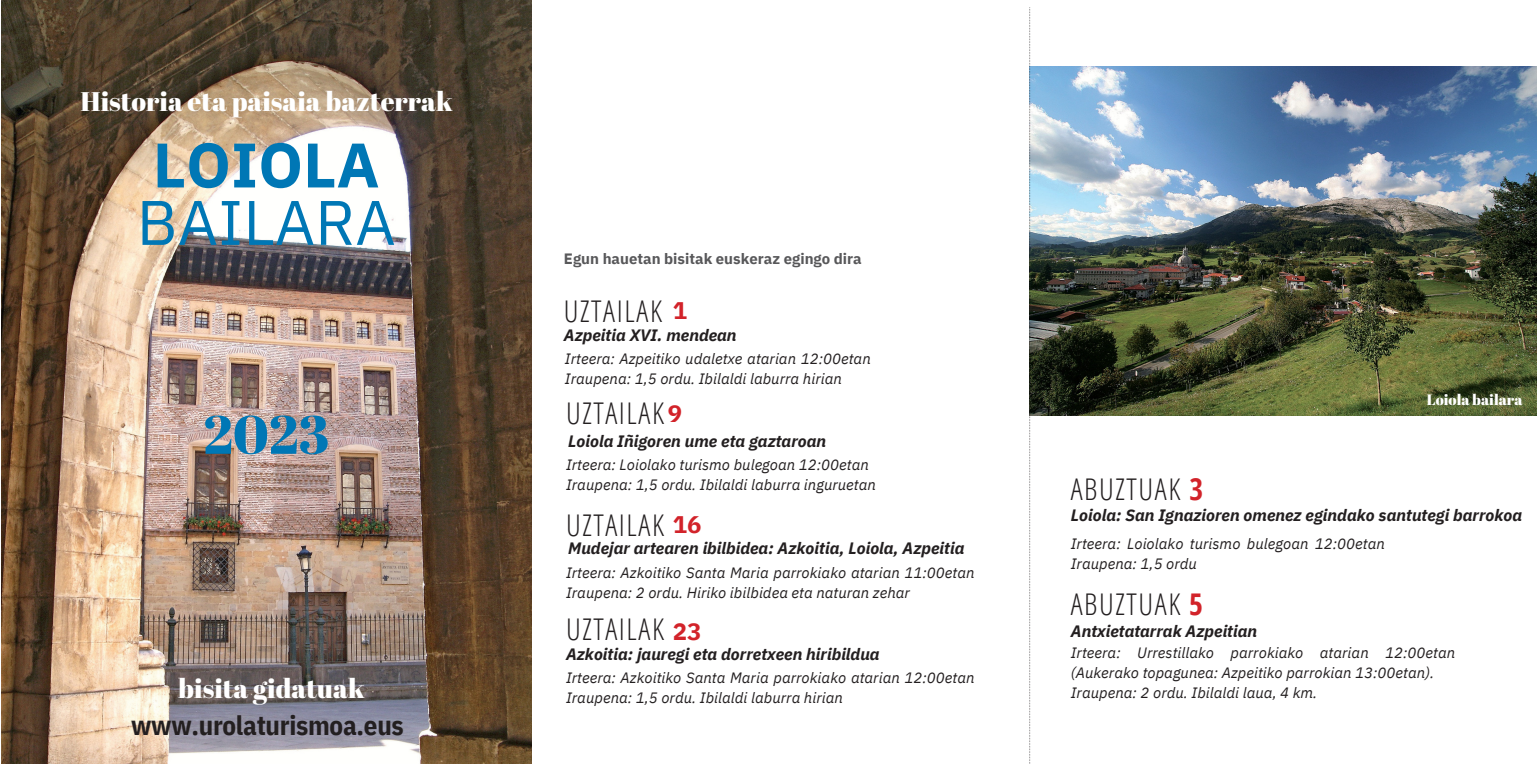
<style>
.page{position:relative;width:1537px;height:764px;background:#fff}
.page>*{position:absolute;margin:0;border:0;box-sizing:border-box;transform-origin:0 0}
.t1{font:62.85px/57.4px "IBM Plex Sans";color:#0077b5}
.t2{font:53.85px "Abril Fatface";color:#0077b5}
.t3{font:300 29.85px "Open Sans Condensed";letter-spacing:.055em;color:#231f20}
.t4{font:26.85px "Abril Fatface";color:#fff}
.t5{font:700 26.85px "IBM Plex Sans Cond";letter-spacing:-.01em;color:#231f20}
.t6{font:700 23.85px "IBM Plex Sans";color:#d2232a}
.t7{font:italic 700 16.5px "IBM Plex Sans";color:#231f20}
.t8{font:italic 15px/20.2px "IBM Plex Sans";color:#231f20}
.t9{font:700 15px "IBM Plex Sans";color:#58585a}
.t10{font:15px "Abril Fatface";color:#fff}
.s1{font-weight:700}
.s2{font-weight:700;color:#d2232a}
</style>
<div class="page">
<img style="left:1030px;top:67px;width:507px;height:348px">
<img style="left:1px;top:0;width:530px;height:763px">
<svg style="left:1029px;top:7px;width:1px;height:90px"></svg>
<p class="t4" style="left:81px;top:82px;width:374px">Historia eta paisaia bazterrak</p>
<p class="t1" style="left:137px;top:135px;width:260px"><span class="s1">LOIOLA<br></span>BAILARA</p>
<p class="t2" style="left:203px;top:397px;width:128px">2023</p>
<p class="t4" style="left:178px;top:669px;width:188px">bisita gidatuak</p>
<p class="t5" style="left:131px;top:707px;width:274px">www.urolaturismoa.eus</p>
<p class="t9" style="left:564px;top:249px;width:299px">Egun hauetan bisitak euskeraz egingo dira</p>
<p class="t3" style="left:564px;top:290px;width:100px">UZTAILAK</p>
<p class="t6" style="left:673px;top:294px;width:16px">1</p>
<p class="t7" style="left:564px;top:324px;width:174px">Azpeitia XVI. mendean</p>
<p class="t8" style="left:565px;top:348px;width:307px">Irteera: Azpeitiko udaletxe atarian 12:00etan<br>Iraupena: 1,5 ordu. Ibilaldi laburra hirian</p>
<p class="t3" style="left:566px;top:392px;width:100px">UZTAILAK</p>
<p class="t6" style="left:668px;top:397px;width:16px">9</p>
<p class="t7" style="left:568px;top:430px;width:259px">Loiola Iñigoren ume eta gaztaroan</p>
<p class="t8" style="left:566px;top:454px;width:304px">Irteera: Loiolako turismo bulegoan 12:00etan</p>
<p class="t8" style="left:566px;top:474px;width:311px">Iraupena: 1,5 ordu. Ibilaldi laburra inguruetan</p>
<p class="t3" style="left:566px;top:504px;width:100px">UZTAILAK</p>
<p class="t6" style="left:673px;top:508px;width:30px">16</p>
<p class="t7" style="left:568px;top:537px;width:398px">Mudejar artearen ibilbidea: Azkoitia, Loiola, Azpeitia</p>
<p class="t8" style="left:566px;top:562px;width:410px">Irteera: Azkoitiko Santa Maria parrokiako atarian 11:00etan<br>Iraupena: 2 ordu. Hiriko ibilbidea eta naturan zehar</p>
<p class="t3" style="left:566px;top:608px;width:100px">UZTAILAK</p>
<p class="t6" style="left:673px;top:616px;width:30px">23</p>
<p class="t7" style="left:566px;top:642px;width:315px">Azkoitia: jauregi eta dorretxeen hiribildua</p>
<p class="t8" style="left:566px;top:667px;width:410px">Irteera: Azkoitiko Santa Maria parrokiako atarian 12:00etan<br>Iraupena: 1,5 ordu. Ibilaldi laburra hirian</p>
<p class="t3" style="left:1071px;top:468px;width:134px">ABUZTUAK <span class="s2">3</span></p>
<p class="t10" style="left:1427px;top:389px;width:97px">Loiola bailara</p>
<p class="t7" style="left:1071px;top:504px;width:453px">Loiola: San Ignazioren omenez egindako santutegi barrokoa</p>
<p class="t8" style="left:1071px;top:533px;width:315px">Irteera: Loiolako turismo bulegoan 12:00etan<br>Iraupena: 1,5 ordu</p>
<p class="t3" style="left:1071px;top:583px;width:134px">ABUZTUAK <span class="s2">5</span></p>
<p class="t7" style="left:1071px;top:620px;width:188px">Antxietatarrak Azpeitian</p>
<p class="t8" style="left:1071px;top:642px;width:386px">Irteera: Urrestillako parrokiako atarian 12:00etan (Aukerako topagunea: Azpeitiko parrokian 13:00etan).</p>
<p class="t8" style="left:1071px;top:682px;width:248px">Iraupena: 2 ordu. Ibilaldi laua, 4 km.</p>
</div>
